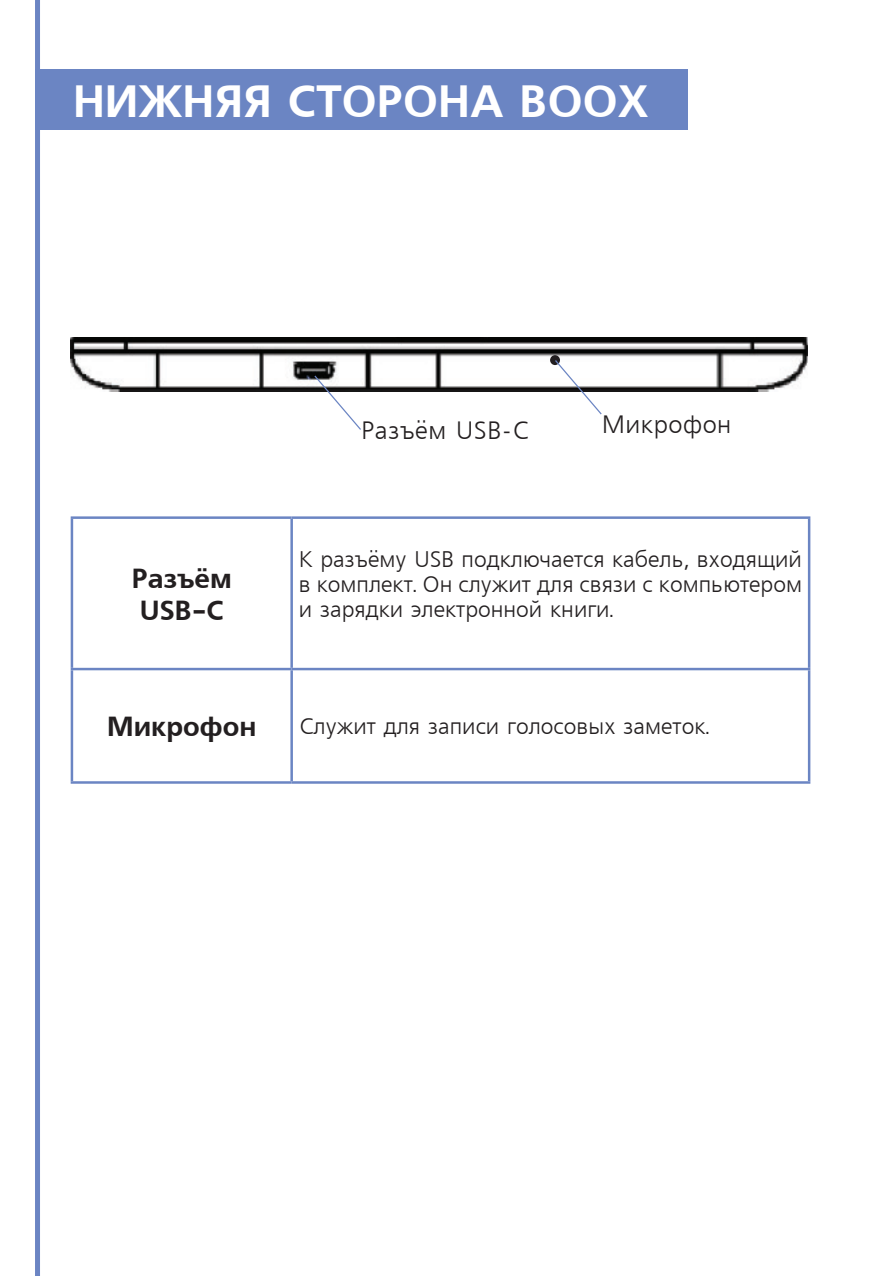
<style>
.page{position:relative;width:879px;height:1276px;background:#fff}
.page>*{position:absolute;margin:0;border:0;box-sizing:border-box;transform-origin:0 0}
.t1{font:45px "Free Set Bold Cyrillic";color:#fff}
.t2{font:27.5px/32.5px "Free Set Bold Cyrillic";color:#231f20}
.t3{font:25px "Free Set Cyrillic";letter-spacing:.02em;color:#231f20}
.t4{font:22.5px/25px "Free Set Cyrillic";color:#231f20;text-align:justify}
</style>
<div class="page">
<img style="left:71px;top:337px;width:737px;height:54px">
<div style="left:35px;top:70px;width:652px;height:60px;background:#6b85c3"></div>
<div style="left:35px;top:0;width:5px;height:1276px;background:#6b85c3"></div>
<hr style="left:71px;top:516px;width:221px;height:3px;background:#6b85c3">
<hr style="left:71px;top:519px;width:2px;height:149px;background:#6b85c3">
<hr style="left:292px;top:516px;width:518px;height:3px;background:#6b85c3">
<hr style="left:290px;top:519px;width:3px;height:149px;background:#6b85c3">
<hr style="left:808px;top:519px;width:2px;height:149px;background:#6b85c3">
<hr style="left:71px;top:668px;width:221px;height:2px;background:#6b85c3">
<hr style="left:71px;top:670px;width:2px;height:111px;background:#6b85c3">
<hr style="left:292px;top:668px;width:518px;height:2px;background:#6b85c3">
<hr style="left:290px;top:670px;width:3px;height:111px;background:#6b85c3">
<hr style="left:808px;top:670px;width:2px;height:111px;background:#6b85c3">
<hr style="left:71px;top:781px;width:221px;height:2px;background:#6b85c3">
<hr style="left:292px;top:781px;width:518px;height:2px;background:#6b85c3">
<svg style="left:313px;top:374px;width:49px;height:56px"></svg>
<div style="left:550px;top:355px;width:10px;height:10px;background:#231f20;border-radius:50%"></div>
<svg style="left:554px;top:359px;width:49px;height:56px"></svg>
<h1 class="t1" style="left:73px;top:76px;width:577px">НИЖНЯЯ СТОРОНА BOOX</h1>
<p class="t2" style="left:132px;top:563px;width:101px">Разъём<br>USB-C</p>
<p class="t3" style="left:361px;top:417px;width:169px">Разъём USB-C</p>
<p class="t3" style="left:601px;top:411px;width:131px">Микрофон</p>
<p class="t4" style="left:299px;top:548px;width:505px">К разъёму USB подключается кабель, входящий в комплект. Он служит для связи с компьютером и зарядки электронной книги.</p>
<p class="t2" style="left:107px;top:711px;width:151px">Микрофон</p>
<p class="t4" style="left:299px;top:715px;width:412px">Служит для записи голосовых заметок.</p>
</div>
